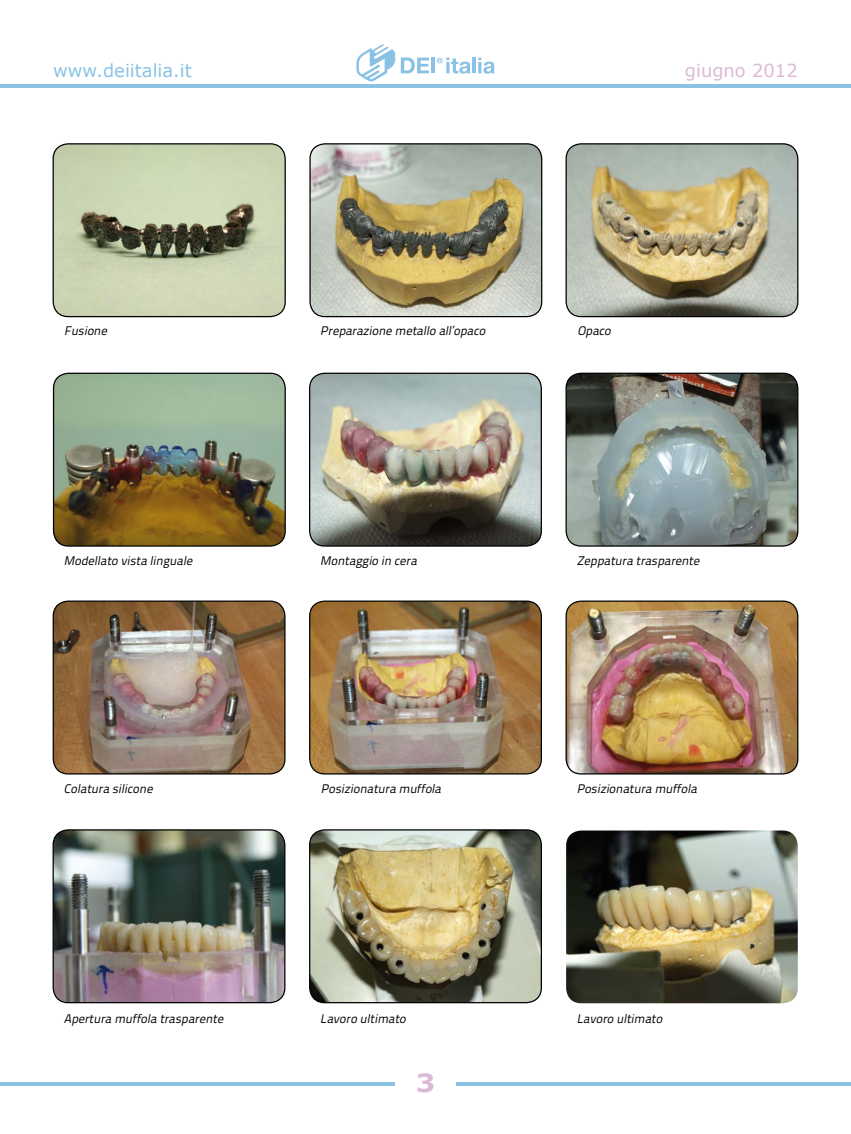
<style>
.page{position:relative;width:851px;height:1134px;background:#fff}
.page>*{position:absolute;margin:0;border:0;box-sizing:border-box;transform-origin:0 0}
.t1{font:700 25px "Verdana";color:#dcb9d5;scale:1.1 1}
.t2{font:17.88px "Verdana";color:#8ac2e6}
.t3{font:17.88px "Verdana";color:#dcb9d5}
.t4{font:italic 12.5px "Titillium Text 22 L";color:#000}
</style>
<div class="page">
<hr style="left:0;top:84px;width:850px;height:4px;background:#8ac2e6">
<hr style="left:0;top:1082px;width:850px;height:3px;background:#8ac2e6">
<svg style="left:356px;top:44px;width:39px;height:38px"></svg>
<svg style="left:401px;top:58px;width:28px;height:15px"></svg>
<hr style="left:431px;top:58px;width:4px;height:15px;background:#8ac2e6">
<svg style="left:436px;top:58px;width:34px;height:16px"></svg>
<hr style="left:472px;top:58px;width:3px;height:15px;background:#8ac2e6">
<svg style="left:478px;top:58px;width:16px;height:16px"></svg>
<div style="left:395px;top:1058px;width:60px;height:49px;background:#fff"></div>
<img style="left:53px;top:830px;width:232px;height:173px">
<div style="left:53px;top:829px;width:232px;height:174px;border:1px solid #000;border-radius:15px"></div>
<img style="left:53px;top:602px;width:232px;height:172px">
<div style="left:53px;top:600px;width:232px;height:174px;border:1px solid #000;border-radius:15px"></div>
<img style="left:53px;top:145px;width:232px;height:172px">
<div style="left:53px;top:143px;width:233px;height:174px;border:1px solid #000;border-radius:15px"></div>
<img style="left:566px;top:830px;width:231px;height:173px">
<img style="left:309px;top:831px;width:232px;height:172px">
<div style="left:309px;top:829px;width:233px;height:174px;border:1px solid #000;border-radius:15px"></div>
<img style="left:54px;top:373px;width:230px;height:172px">
<div style="left:53px;top:373px;width:233px;height:174px;border:1px solid #000;border-radius:15px"></div>
<img style="left:309px;top:373px;width:231px;height:172px">
<div style="left:309px;top:373px;width:233px;height:174px;border:1px solid #000;border-radius:15px"></div>
<img style="left:567px;top:144px;width:230px;height:173px">
<div style="left:565px;top:143px;width:233px;height:174px;border:1px solid #000;border-radius:15px"></div>
<img style="left:309px;top:602px;width:232px;height:172px">
<div style="left:309px;top:600px;width:233px;height:174px;border:1px solid #000;border-radius:15px"></div>
<img style="left:567px;top:602px;width:230px;height:172px">
<div style="left:565px;top:600px;width:233px;height:174px;border:1px solid #000;border-radius:15px"></div>
<img style="left:311px;top:144px;width:230px;height:173px">
<div style="left:309px;top:143px;width:233px;height:174px;border:1px solid #000;border-radius:15px"></div>
<img style="left:567px;top:373px;width:230px;height:172px">
<div style="left:565px;top:373px;width:233px;height:174px;border:1px solid #000;border-radius:15px"></div>
<h2 class="t2" style="left:53px;top:59px;width:140px">www.deiitalia.it</h2>
<h2 class="t3" style="left:685px;top:59px;width:114px">giugno 2012</h2>
<p class="t4" style="left:64px;top:322px;width:48px">Fusione</p>
<p class="t4" style="left:320px;top:322px;width:170px">Preparazione metallo all’opaco</p>
<p class="t4" style="left:577px;top:322px;width:38px">Opaco</p>
<p class="t4" style="left:64px;top:551px;width:133px">Modellato vista linguale</p>
<p class="t4" style="left:320px;top:551px;width:101px">Montaggio in cera</p>
<p class="t4" style="left:576px;top:551px;width:127px">Zeppatura trasparente</p>
<p class="t4" style="left:64px;top:779px;width:93px">Colatura silicone</p>
<p class="t4" style="left:321px;top:779px;width:125px">Posizionatura muffola</p>
<p class="t4" style="left:576px;top:779px;width:125px">Posizionatura muffola</p>
<p class="t4" style="left:64px;top:1009px;width:164px">Apertura muffola trasparente</p>
<p class="t4" style="left:320px;top:1009px;width:90px">Lavoro ultimato</p>
<p class="t4" style="left:576px;top:1009px;width:90px">Lavoro ultimato</p>
<h1 class="t1" style="left:415px;top:1067px;width:19px">3</h1>
</div>
